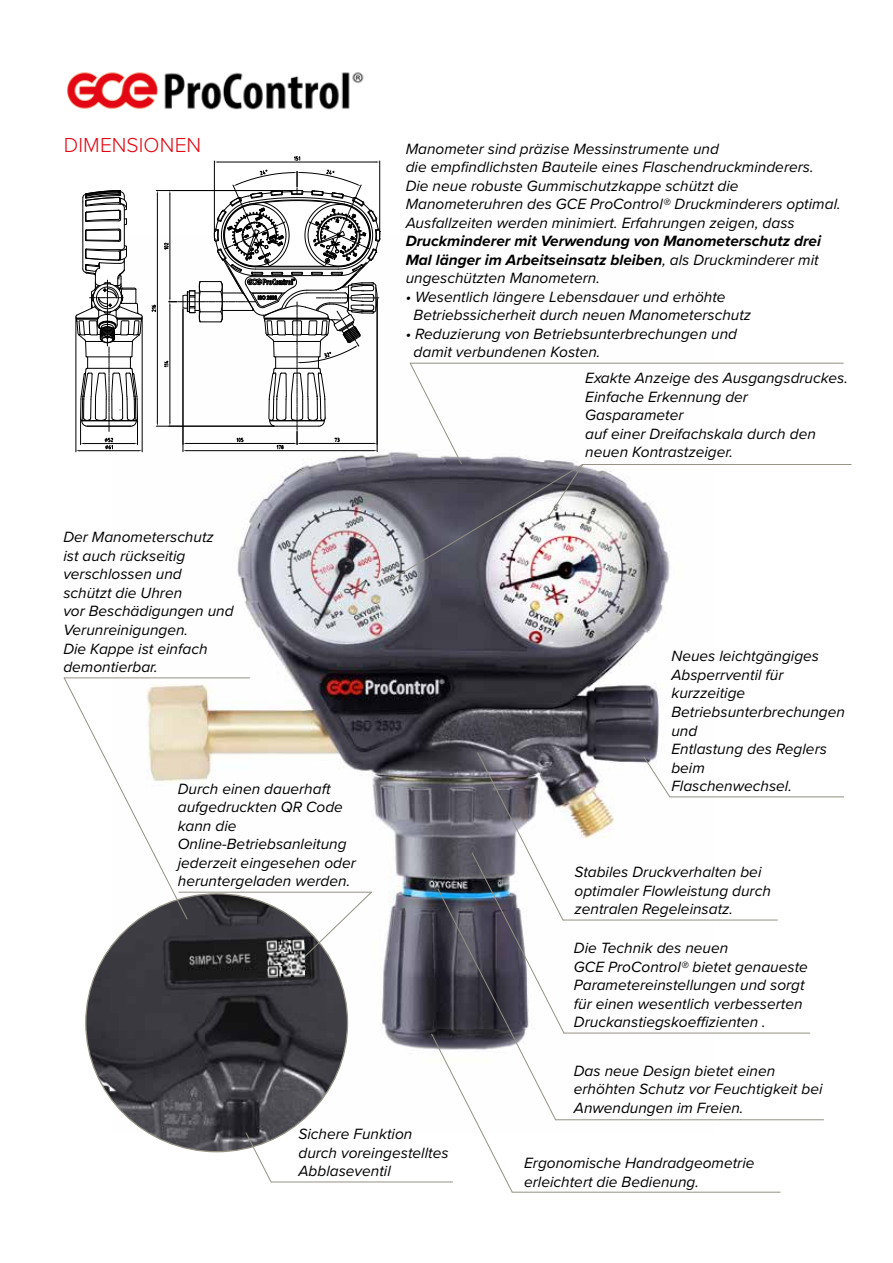
<style>
.page{position:relative;width:893px;height:1263px;background:#fff}
.page>*{position:absolute;margin:0;border:0;box-sizing:border-box;transform-origin:0 0}
.t1{font:300 21px "Proxima Nova";letter-spacing:.005em;color:#e30613}
.t2{font:italic 15.45px/18.6px "Proxima Nova";color:#000}
.t3{font:italic 700 15.45px/18.6px "Proxima Nova";color:#000}
.s1{font-weight:400}
</style>
<div class="page">
<img style="left:113px;top:235px;width:600px;height:886px">
<hr style="left:156px;top:190px;width:140px;height:1px;background:#000">
<hr style="left:156px;top:426px;width:118px;height:1px;background:#000">
<hr style="left:157px;top:194px;width:1px;height:228px;background:#000">
<svg style="left:152px;top:305px;width:4px;height:7px"></svg>
<hr style="left:183px;top:309px;width:1px;height:143px;background:#000">
<hr style="left:377px;top:299px;width:1px;height:153px;background:#000">
<svg style="left:164px;top:170px;width:217px;height:281px"></svg>
<hr style="left:214px;top:161px;width:1px;height:73px;background:#000">
<hr style="left:379px;top:161px;width:1px;height:73px;background:#000">
<hr style="left:218px;top:162px;width:158px;height:1px;background:#000">
<svg style="left:294px;top:157px;width:6px;height:4px"></svg>
<hr style="left:76px;top:318px;width:1px;height:134px;background:#000">
<hr style="left:142px;top:318px;width:1px;height:134px;background:#000">
<svg style="left:76px;top:190px;width:66px;height:261px"></svg>
<hr style="left:410px;top:363px;width:434px;height:1px;background:#939184">
<hr style="left:563px;top:920px;width:215px;height:1px;background:#939184">
<hr style="left:582px;top:464px;width:269px;height:1px;background:#939184">
<hr style="left:670px;top:796px;width:174px;height:1px;background:#939184">
<img style="left:86px;top:894px;width:261px;height:258px">
<img style="left:67px;top:72px;width:297px;height:38px">
<svg style="left:642px;top:755px;width:29px;height:43px"></svg>
<hr style="left:564px;top:1033px;width:246px;height:1px;background:#939184">
<hr style="left:555px;top:1119px;width:269px;height:1px;background:#939184">
<svg style="left:430px;top:751px;width:135px;height:442px"></svg>
<hr style="left:271px;top:1181px;width:182px;height:1px;background:#939184">
<hr style="left:64px;top:677px;width:186px;height:1px;background:#939184">
<svg style="left:63px;top:676px;width:125px;height:244px"></svg>
<hr style="left:179px;top:892px;width:193px;height:1px;background:#939184">
<svg style="left:303px;top:891px;width:70px;height:67px"></svg>
<img style="left:266px;top:939px;width:39px;height:39px">
<svg style="left:245px;top:1131px;width:27px;height:52px"></svg>
<svg style="left:387px;top:362px;width:197px;height:220px"></svg>
<hr style="left:512px;top:1192px;width:268px;height:1px;background:#939184">
<h1 class="t1" style="left:64px;top:129px;width:139px">DIMENSIONEN</h1>
<p class="t2" style="left:63px;top:527px;width:172px">Der Manometerschutz<br>ist auch rückseitig verschlossen und schützt die Uhren<br>vor Beschädigungen und<br>Verunreinigungen.<br>Die Kappe ist einfach demontierbar.</p>
<p class="t2" style="left:178px;top:778px;width:180px">Durch einen dauerhaft aufgedruckten QR Code kann die<br>Online-Betriebsanleitung jederzeit eingesehen oder heruntergeladen werden.</p>
<p class="t2" style="left:406px;top:138px;width:437px">Manometer sind präzise Messinstrumente und<br>die empfindlichsten Bauteile eines Flaschendruckminderers.<br>Die neue robuste Gummischutzkappe schützt die Manometeruhren des GCE ProControl® Druckminderers optimal.<br>Ausfallzeiten werden minimiert. Erfahrungen zeigen, dass</p>
<p class="t3" style="left:406px;top:231px;width:417px">Druckminderer mit Verwendung von Manometerschutz drei<br>Mal länger im Arbeitseinsatz bleiben<span class="s1">, als Druckminderer mit ungeschützten Manometern.</span></p>
<p class="t2" style="left:414px;top:287px;width:339px;text-indent:-8px">• Wesentlich längere Lebensdauer und erhöhte<br>Betriebssicherheit durch neuen Manometerschutz</p>
<p class="t2" style="left:414px;top:324px;width:325px;text-indent:-8px">• Reduzierung von Betriebsunterbrechungen und damit verbundenen Kosten.</p>
<p class="t2" style="left:585px;top:368px;width:264px">Exakte Anzeige des Ausgangsdruckes.<br>Einfache Erkennung der<br>Gasparameter<br>auf einer Dreifachskala durch den neuen Kontrastzeiger.</p>
<p class="t2" style="left:671px;top:646px;width:175px">Neues leichtgängiges<br>Absperrventil für kurzzeitige<br>Betriebsunterbrechungen und<br>Entlastung des Reglers beim<br>Flaschenwechsel.</p>
<p class="t2" style="left:574px;top:862px;width:198px">Stabiles Druckverhalten bei optimaler Flowleistung durch zentralen Regeleinsatz.</p>
<p class="t2" style="left:574px;top:938px;width:235px">Die Technik des neuen<br>GCE ProControl® bietet genaueste<br>Parametereinstellungen und sorgt für einen wesentlich verbesserten<br>Druckanstiegskoeffizienten .</p>
<p class="t2" style="left:574px;top:1061px;width:250px">Das neue Design bietet einen erhöhten Schutz vor Feuchtigkeit bei<br>Anwendungen im Freien.</p>
<p class="t2" style="left:298px;top:1124px;width:152px">Sichere Funktion durch voreingestelltes<br>Abblaseventil</p>
<p class="t2" style="left:524px;top:1153px;width:232px">Ergonomische Handradgeometrie erleichtert die Bedienung.</p>
</div>
